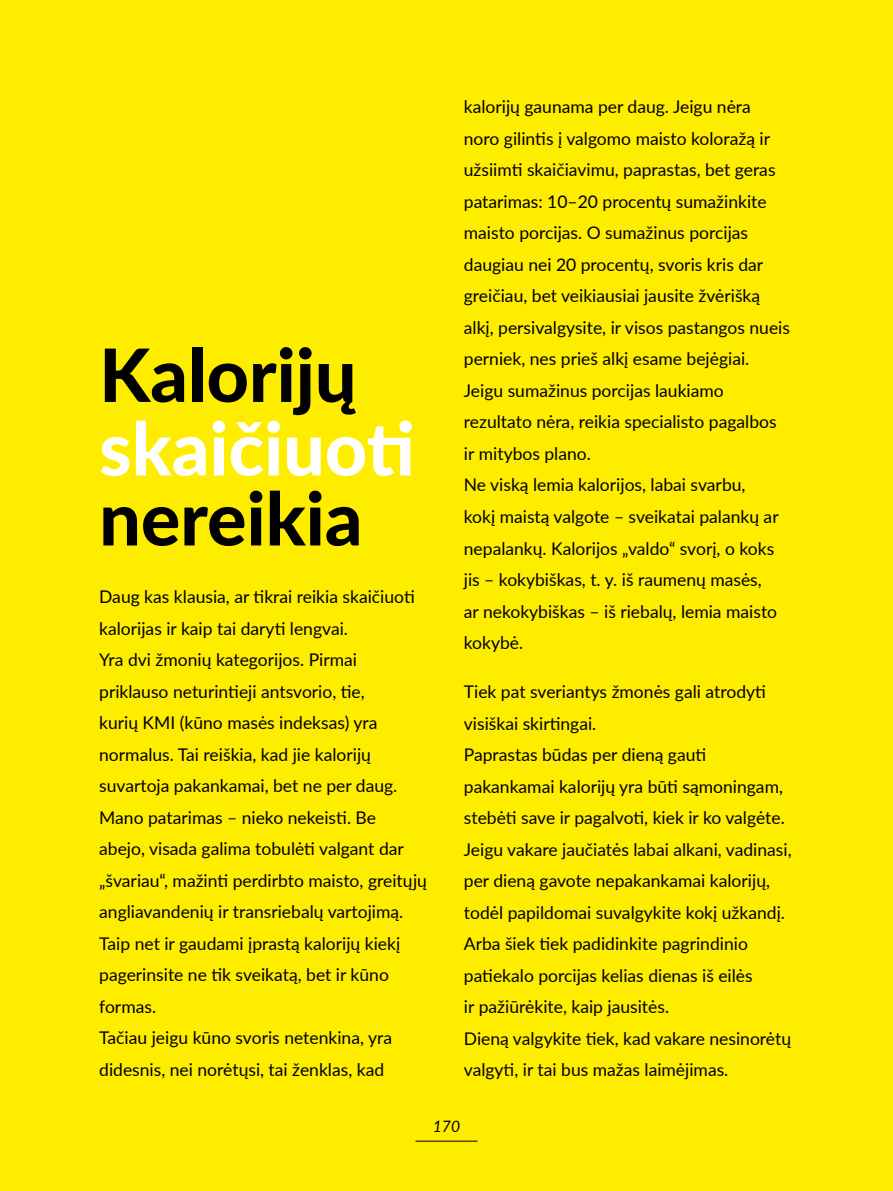
<style>
.page{position:relative;width:893px;height:1191px;background:#ffed00}
.page>*{position:absolute;margin:0;border:0;box-sizing:border-box;transform-origin:0 0}
.t1{font:800 73.5px "Lato";color:#000}
.t2{font:800 73.5px "Lato";color:#fff}
.t3{font:17.5px/31.5px "Lato";color:#000}
.t4{font:italic 15.75px "Lato";color:#000}
</style>
<div class="page">
<hr style="left:415px;top:1140px;width:62px;height:1px;background:#000">
<h1 class="t1" style="left:99px;top:320px;width:259px">Kalorijų</h1>
<h1 class="t2" style="left:99px;top:394px;width:317px">skaičiuoti</h1>
<h1 class="t1" style="left:99px;top:464px;width:265px">nereikia</h1>
<p class="t3" style="left:99px;top:580px;width:329px">Daug kas klausia, ar tikrai reikia skaičiuoti kalorijas ir kaip tai daryti lengvai.<br>Yra dvi žmonių kategorijos. Pirmai priklauso neturintieji antsvorio, tie,<br>kurių KMI (kūno masės indeksas) yra normalus. Tai reiškia, kad jie kalorijų suvartoja pakankamai, bet ne per daug.<br>Mano patarimas – nieko nekeisti. Be<br>abejo, visada galima tobulėti valgant dar „švariau“, mažinti perdirbto maisto, greitųjų angliavandenių ir transriebalų vartojimą.<br>Taip net ir gaudami įprastą kalorijų kiekį pagerinsite ne tik sveikatą, bet ir kūno formas.<br>Tačiau jeigu kūno svoris netenkina, yra didesnis, nei norėtųsi, tai ženklas, kad</p>
<p class="t3" style="left:464px;top:90px;width:328px">kalorijų gaunama per daug. Jeigu nėra noro gilintis į valgomo maisto koloražą ir užsiimti skaičiavimu, paprastas, bet geras patarimas: 10–20 procentų sumažinkite maisto porcijas. O sumažinus porcijas daugiau nei 20 procentų, svoris kris dar greičiau, bet veikiausiai jausite žvėrišką alkį, persivalgysite, ir visos pastangos nueis perniek, nes prieš alkį esame bejėgiai.<br>Jeigu sumažinus porcijas laukiamo rezultato nėra, reikia specialisto pagalbos ir mitybos plano.<br>Ne viską lemia kalorijos, labai svarbu,<br>kokį maistą valgote – sveikatai palankų ar nepalankų. Kalorijos „valdo“ svorį, o koks jis – kokybiškas, t. y. iš raumenų masės,<br>ar nekokybiškas – iš riebalų, lemia maisto kokybė.</p>
<p class="t3" style="left:464px;top:675px;width:329px">Tiek pat sveriantys žmonės gali atrodyti visiškai skirtingai.<br>Paprastas būdas per dieną gauti pakankamai kalorijų yra būti sąmoningam, stebėti save ir pagalvoti, kiek ir ko valgėte.<br>Jeigu vakare jaučiatės labai alkani, vadinasi, per dieną gavote nepakankamai kalorijų, todėl papildomai suvalgykite kokį užkandį.<br>Arba šiek tiek padidinkite pagrindinio patiekalo porcijas kelias dienas iš eilės<br>ir pažiūrėkite, kaip jausitės.<br>Dieną valgykite tiek, kad vakare nesinorėtų valgyti, ir tai bus mažas laimėjimas.</p>
<p class="t4" style="left:433px;top:1115px;width:29px">170</p>
</div>
